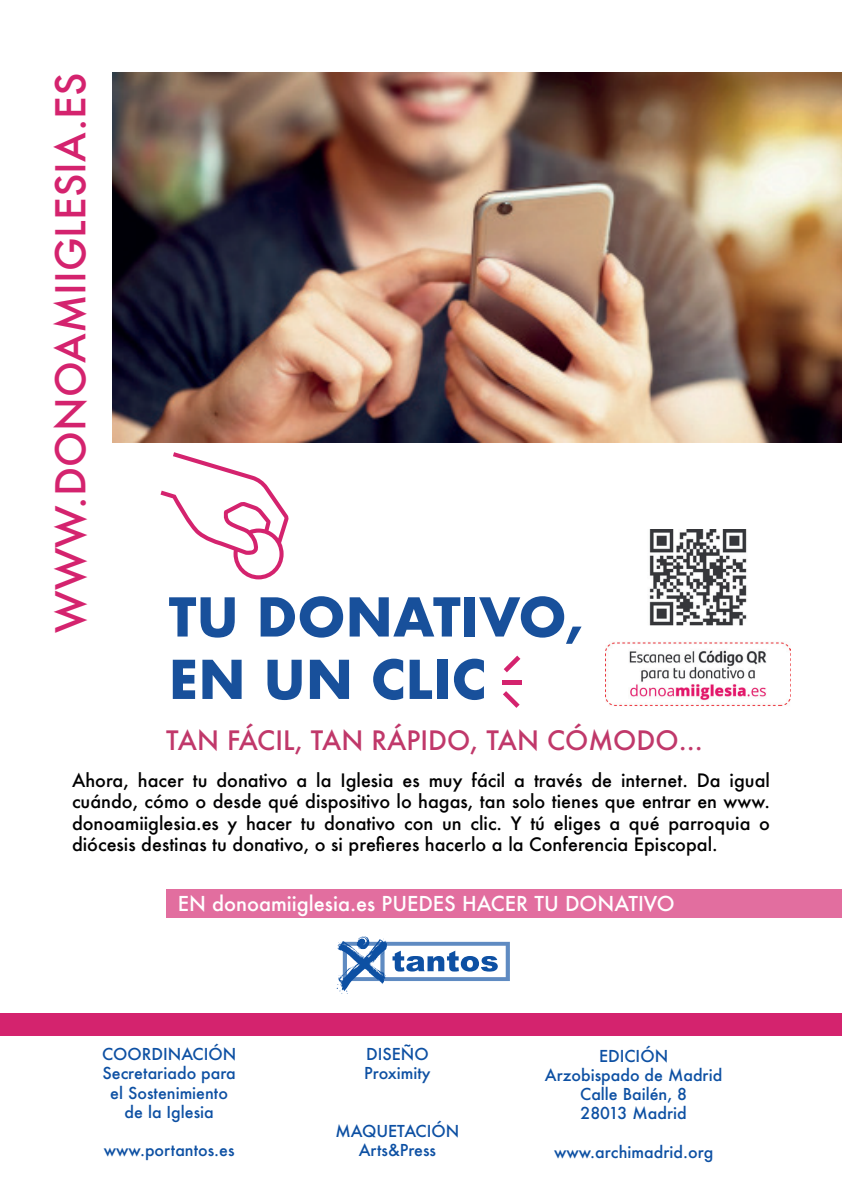
<style>
.page{position:relative;width:842px;height:1191px;background:#fff}
.page>*{position:absolute;margin:0;border:0;box-sizing:border-box;transform-origin:0 0}
.t1{font:700 52px/62.4px "Futura";color:#18509b}
.t2{font:500 40px "Futura";color:#d4236e}
.t3{font:500 26px "Futura";color:#c0386a}
.t4{font:500 20px "Futura";color:#fff}
.t5{font:500 18px/21.6px "Futura";color:#000001;text-align:justify}
.t6{font:500 16px/19.2px "Futura";color:#0d50a3;text-align:center}
</style>
<div class="page">
<div style="left:166px;top:889px;width:676px;height:28px;background:#e26e9f"></div>
<div style="left:0;top:1012px;width:842px;height:23px;background:#d4236e"></div>
<svg style="left:336px;top:936px;width:174px;height:58px"></svg>
<svg style="left:161px;top:452px;width:128px;height:127px"></svg>
<svg style="left:503px;top:691px;width:17px;height:17px"></svg>
<svg style="left:504px;top:655px;width:16px;height:17px"></svg>
<hr style="left:502px;top:680px;width:20px;height:4px;background:#d4236e">
<img style="left:113px;top:73px;width:729px;height:369px">
<img style="left:605px;top:529px;width:185px;height:177px">
<h2 class="t2" style="left:43px;top:633px;width:561px;rotate:-90deg">WWW.DONOAMIIGLESIA.ES</h2>
<h1 class="t1" style="left:169px;top:585px;width:417px">TU DONATIVO,<br>EN UN CLIC</h1>
<h3 class="t3" style="left:166px;top:722px;width:538px">TAN FÁCIL, TAN RÁPIDO, TAN CÓMODO...</h3>
<p class="t5" style="left:72px;top:769px;width:699px">Ahora, hacer tu donativo a la Iglesia es muy fácil a través de internet. Da igual cuándo, cómo o desde qué dispositivo lo hagas, tan solo tienes que entrar en www. donoamiiglesia.es y hacer tu donativo con un clic. Y tú eliges a qué parroquia o diócesis destinas tu donativo, o si prefieres hacerlo a la Conferencia Episcopal.</p>
<p class="t4" style="left:178px;top:890px;width:498px">EN donoamiiglesia.es PUEDES HACER TU DONATIVO</p>
<p class="t6" style="left:102px;top:1044px;width:136px">COORDINACIÓN<br>Secretariado para el Sostenimiento de la Iglesia</p>
<p class="t6" style="left:104px;top:1140px;width:132px">www.portantos.es</p>
<p class="t6" style="left:364px;top:1044px;width:68px;text-align:left">DISEÑO<br>Proximity</p>
<p class="t6" style="left:335px;top:1121px;width:125px">MAQUETACIÓN<br>Arts&amp;Press</p>
<p class="t6" style="left:545px;top:1046px;width:179px">EDICIÓN<br>Arzobispado de Madrid<br>Calle Bailén, 8<br>28013 Madrid</p>
<p class="t6" style="left:554px;top:1142px;width:161px">www.archimadrid.org</p>
</div>
